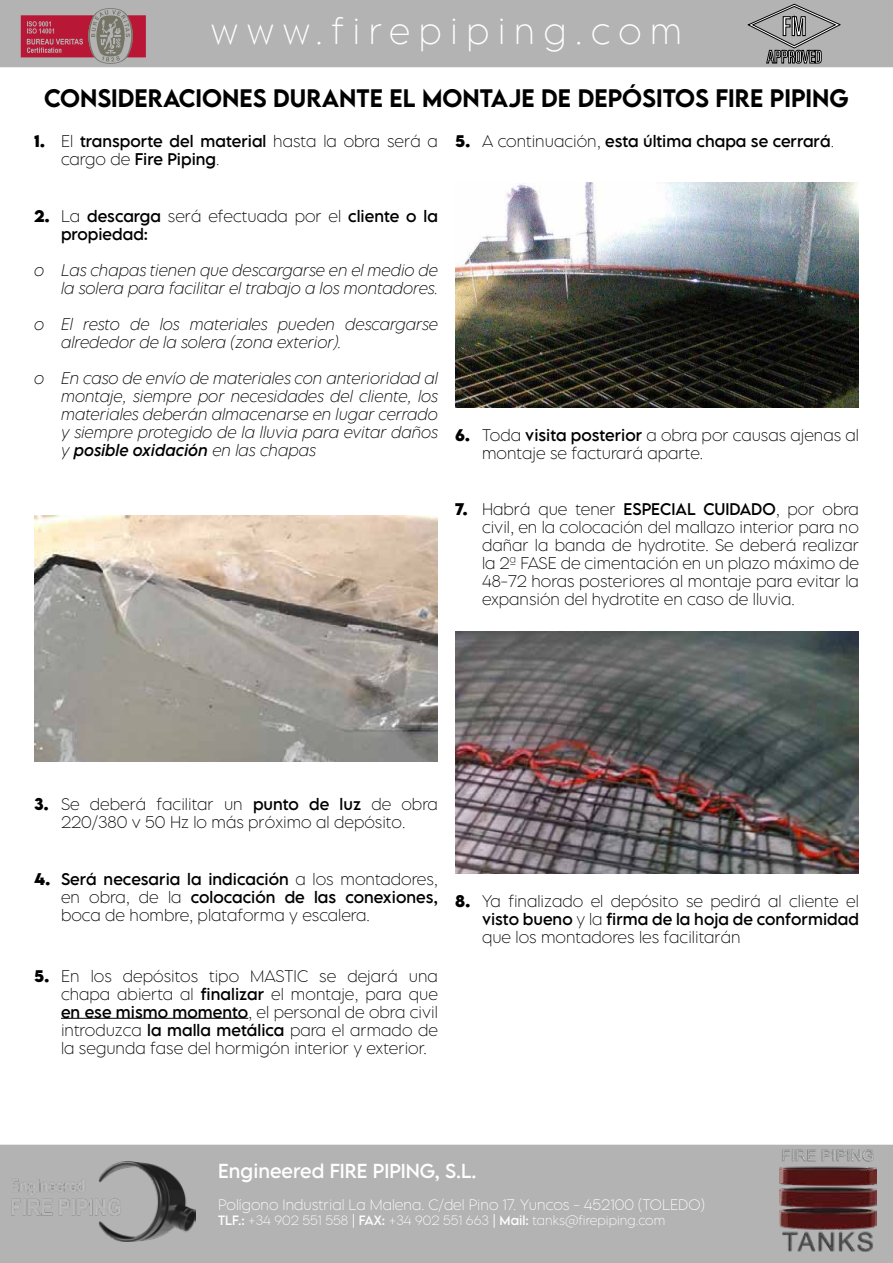
<style>
.page{position:relative;width:893px;height:1263px;background:#fff}
.page>*{position:absolute;margin:0;border:0;box-sizing:border-box;transform-origin:0 0}
.t1{font:200 33px "LEMONMILK Pro FTR";letter-spacing:.26em;color:#fff}
.t2{font:500 22.5px "LEMONMILK Pro FTR";color:#000}
.t3{font:18px "LEMONMILK Pro FTR";color:#fff}
.t4{font:200 15px/18px "LEMONMILK Pro FTR";color:#000;text-align:justify}
.t5{font:italic 200 15px/18px "LEMONMILK Pro FTR";color:#000;text-align:right}
.t6{font:15px/18px "LEMONMILK Pro FTR";color:#000}
.t7{font:200 13.5px "LEMONMILK Pro FTR";color:#fff}
.t8{font:200 12px "LEMONMILK Pro FTR";color:#fff}
.s1{font-weight:700}
.s2{font-weight:200}
.s3{font-weight:400}
</style>
<div class="page">
<div style="left:0;top:1144px;width:893px;height:119px;background:#b3b3b3"></div>
<div style="left:0;top:0;width:893px;height:68px;background:#b3b3b3"></div>
<svg style="left:21px;top:8px;width:125px;height:56px;background:#ac636f"></svg>
<svg style="left:748px;top:4px;width:92px;height:60px;background:#989898"></svg>
<img style="left:11px;top:1162px;width:184px;height:79px">
<img style="left:780px;top:1147px;width:97px;height:111px">
<img style="left:34px;top:516px;width:404px;height:245px">
<hr style="left:61px;top:1018px;width:187px;height:1px;background:#000">
<img style="left:455px;top:182px;width:404px;height:225px">
<img style="left:455px;top:631px;width:404px;height:243px">
<h1 class="t1" style="left:211px;top:10px;width:473px">www.firepiping.com</h1>
<h2 class="t2" style="left:44px;top:84px;width:806px">CONSIDERACIONES DURANTE EL MONTAJE DE DEPÓSITOS FIRE PIPING</h2>
<p class="t6" style="left:61px;top:132px;width:378px;text-indent:-27px"><span class="s1">1.</span> <span class="s2">El</span> transporte del material <span class="s2">hasta la obra será a cargo de</span> Fire Piping<span class="s2">.</span></p>
<p class="t6" style="left:455px;top:132px;width:381px"><span class="s1">5.</span> <span class="s2">A continuación,</span> esta última chapa se cerrará<span class="s2">.</span></p>
<p class="t6" style="left:61px;top:207px;width:378px;text-indent:-27px"><span class="s1">2.</span> <span class="s2">La</span> descarga <span class="s2">será efectuada por el</span> cliente o la propiedad:</p>
<p class="t5" style="left:34px;top:261px;width:405px">o Las chapas tienen que descargarse en el medio de la solera para facilitar el trabajo a los montadores.</p>
<p class="t5" style="left:61px;top:315px;width:378px;text-align:left;text-indent:-27px">o El resto de los materiales pueden descargarse alrededor de la solera (zona exterior).</p>
<p class="t5" style="left:61px;top:369px;width:378px;text-align:justify;text-indent:-27px">o En caso de envío de materiales con anterioridad al montaje, siempre por necesidades del cliente, los materiales deberán almacenarse en lugar cerrado y siempre protegido de la lluvia para evitar daños y <span class="s3">posible oxidación</span> en las chapas</p>
<p class="t4" style="left:482px;top:426px;width:378px;text-indent:-27px"><span class="s1">6.</span> Toda <span class="s3">visita posterior</span> a obra por causas ajenas al montaje se facturará aparte.</p>
<p class="t4" style="left:482px;top:500px;width:378px;text-indent:-27px"><span class="s1">7.</span> Habrá que tener <span class="s3">ESPECIAL CUIDADO</span>, por obra civil, en la colocación del mallazo interior para no dañar la banda de hydrotite. Se deberá realizar la 2ª FASE de cimentación en un plazo máximo de 48-72 horas posteriores al montaje para evitar la expansión del hydrotite en caso de lluvia.</p>
<p class="t4" style="left:34px;top:795px;width:405px;text-align:center"><span class="s1">3.</span> Se deberá facilitar un <span class="s3">punto de luz</span> de obra<br>220/380 v 50 Hz lo más próximo al depósito.</p>
<p class="t4" style="left:61px;top:870px;width:378px;text-indent:-27px"><span class="s1">4.</span> <span class="s3">Será necesaria la indicación</span> a los montadores, en obra, de la <span class="s3">colocación de las conexiones, </span>boca de hombre, plataforma y escalera.</p>
<p class="t4" style="left:61px;top:967px;width:378px;text-indent:-27px"><span class="s1">5.</span> En los depósitos tipo MASTIC se dejará una chapa abierta al <span class="s3">finalizar</span> el montaje, para que <span class="s3">en ese mismo momento</span>, el personal de obra civil introduzca <span class="s3">la malla metálica</span> para el armado de la segunda fase del hormigón interior y exterior.</p>
<p class="t4" style="left:482px;top:892px;width:378px;text-indent:-27px"><span class="s1">8.</span> Ya finalizado el depósito se pedirá al cliente el <span class="s3">visto bueno</span> y la <span class="s3">firma de la hoja de conformidad </span>que los montadores les facilitarán</p>
<p class="t3" style="left:218px;top:1159px;width:260px">Engineered FIRE PIPING, S.L.</p>
<p class="t7" style="left:218px;top:1196px;width:488px">Polígono Industrial La Malena. C/del Pino 17. Yuncos - 452100 (TOLEDO)</p>
<p class="t8" style="left:218px;top:1212px;width:449px"><span class="s3">TLF.:</span> +34 902 551 558 <span class="s3">| FAX:</span> +34 902 551 663 <span class="s3">| Mail:</span> tanks@firepiping.com</p>
</div>
